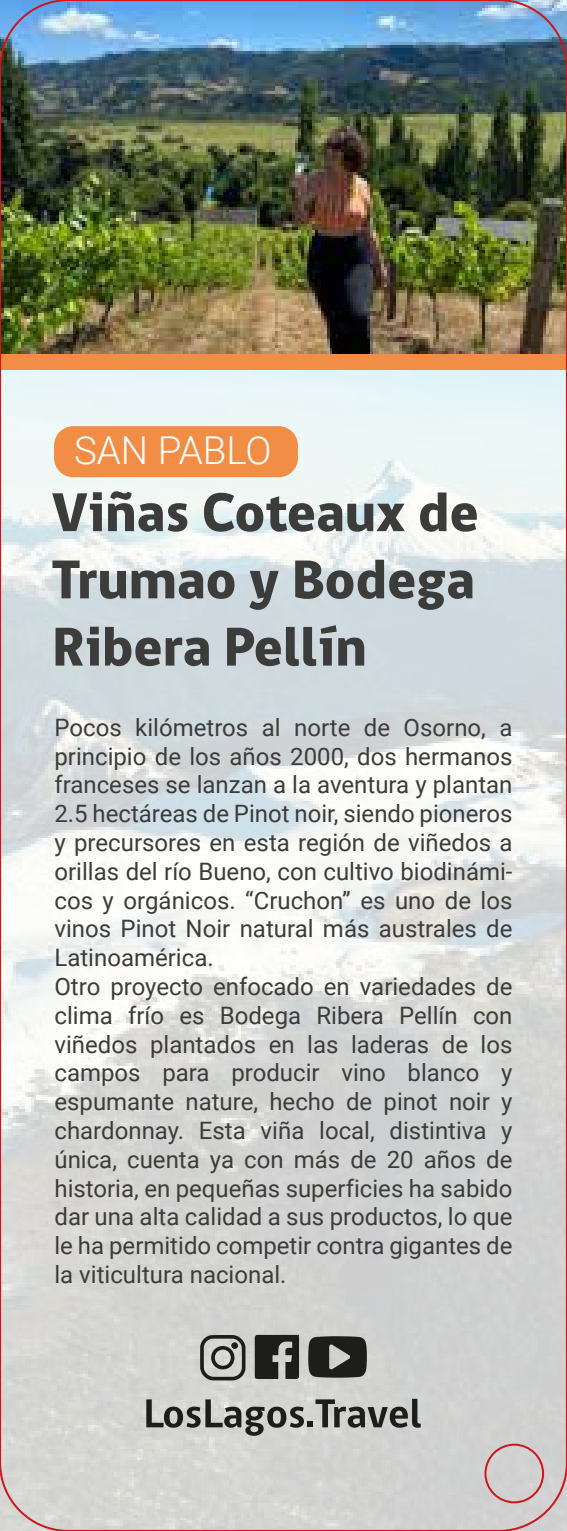
<style>
.page{position:relative;width:567px;height:1531px;background:#fff}
.page>*{position:absolute;margin:0;border:0;box-sizing:border-box;transform-origin:0 0}
.t1{font:800 56px/67.2px "gob CL";color:#3c3c3b;text-align:justify}
.t2{font:300 38.4px "Roboto";color:#fff}
.t3{font:24px/28.8px "Roboto";color:#3c3c3b}
</style>
<div class="page">
<img style="left:0;top:370px;width:567px;height:1161px">
<img style="left:0;top:0;width:567px;height:354px">
<svg style="left:146px;top:1399px;width:275px;height:37px;background:#9c9d9a"></svg>
<svg style="left:200px;top:1335px;width:45px;height:45px;background:#8f908d"></svg>
<div style="left:231px;top:1342px;width:7px;height:6px;background:#1d1d1b;border-radius:50%"></div>
<svg style="left:255px;top:1335px;width:44px;height:44px;background:#40413e"></svg>
<svg style="left:308px;top:1336px;width:59px;height:41px;background:#3e3e3c"></svg>
<div style="left:0;top:354px;width:567px;height:16px;background:#f28d46"></div>
<div style="left:54px;top:426px;width:244px;height:51px;background:#f28d46;border-radius:19px"></div>
<div style="left:484px;top:1443px;width:60px;height:60px;border:2px solid #cd171a;border-radius:50%"></div>
<h2 class="t2" style="left:74px;top:424px;width:199px">SAN PABLO</h2>
<h1 class="t1" style="left:52px;top:480px;width:428px">Viñas Coteaux de Trumao y Bodega Ribera Pellín</h1>
<p class="t3" style="left:54px;top:712px;width:460px">Pocos kilómetros al norte de Osorno, a principio de los años 2000, dos hermanos franceses se lanzan a la aventura y plantan 2.5 hectáreas de Pinot noir, siendo pioneros y precursores en esta región de viñedos a orillas del río Bueno, con cultivo biodinámi&shy;cos y orgánicos. “Cruchon” es uno de los vinos Pinot Noir natural más australes de Latinoamérica.<br>Otro proyecto enfocado en variedades de clima frío es Bodega Ribera Pellín con viñedos plantados en las laderas de los campos para producir vino blanco y espumante nature, hecho de pinot noir y chardonnay. Esta viña local, distintiva y única, cuenta ya con más de 20 años de historia, en pequeñas superficies ha sabido dar una alta calidad a sus productos, lo que le ha permitido competir contra gigantes de la viticultura nacional.</p>
</div>
